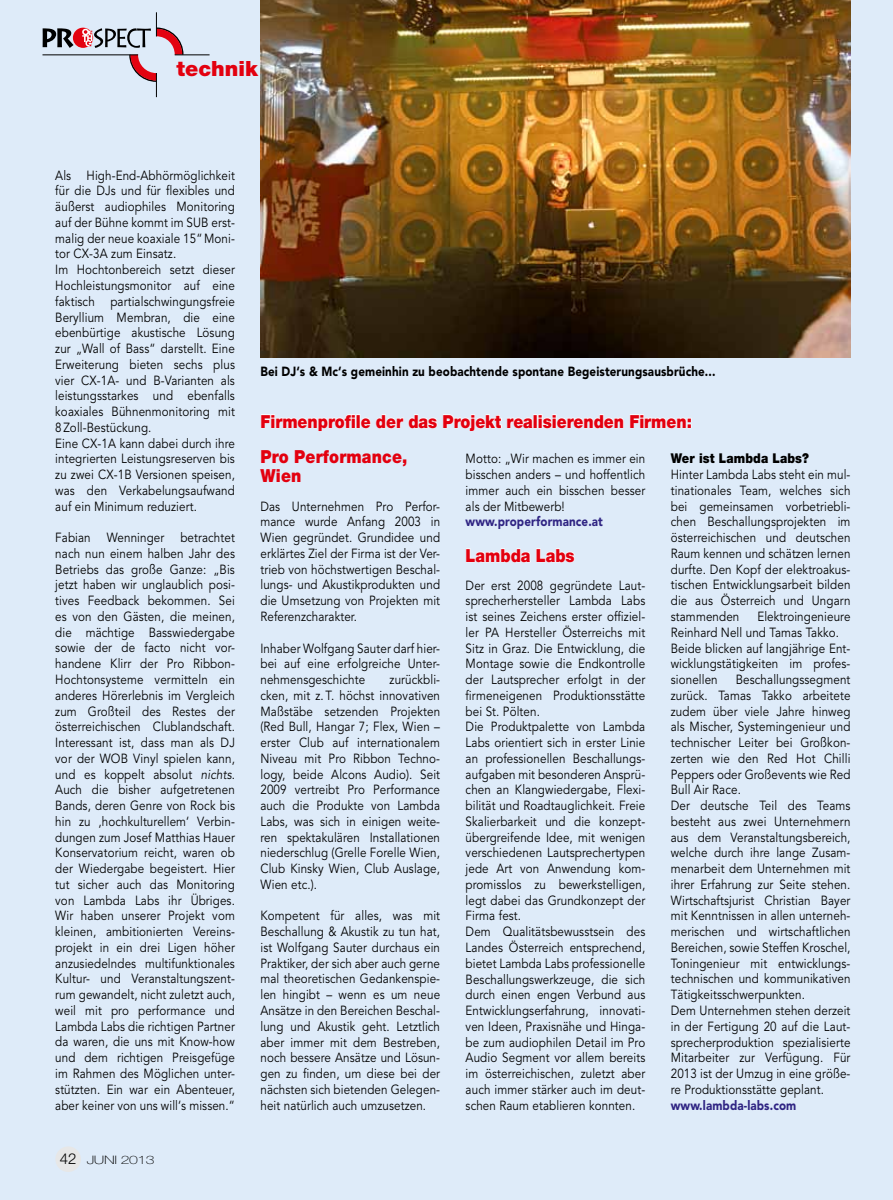
<style>
.page{position:relative;width:893px;height:1200px;background:#fff}
.page>*{position:absolute;margin:0;border:0;box-sizing:border-box;transform-origin:0 0}
.t1{font:900 21px "Helvetica Neue";color:#e3000f}
.t2{font:900 18px/35.1px "Helvetica Neue";color:#e3000f;scale:.88 1}
.t3{font:900 13.5px "Helvetica Neue";letter-spacing:.01em;color:#000;scale:.88 1}
.t4{font:13.2px/15.8px "Avenir";letter-spacing:.01em;color:#000;text-align:justify;scale:.88 1}
.t5{font:900 13.2px "Avenir";letter-spacing:.01em;color:#000;scale:.88 1}
.t6{font:900 13.2px "Avenir";letter-spacing:.01em;color:#2f2483;scale:.88 1}
.t7{font:100 11.7px "Helvetica Neue";letter-spacing:-.025em;color:#000;scale:1.35 1}
.s1{font-style:italic}
.s2{font-weight:300;font-size:15px}
</style>
<div class="page">
<div style="left:0;top:0;width:893px;height:1199px;background:#deebf9"></div>
<div style="left:55px;top:1146px;width:26px;height:25px;background:#e7e7e7;border-radius:50%"></div>
<hr style="left:175px;top:54px;width:35px;height:1px;background:#000">
<svg style="left:43px;top:13px;width:143px;height:84px"></svg>
<img style="left:260px;top:0;width:590px;height:357px">
<svg style="left:261px;top:414px;width:430px;height:17px"></svg>
<svg style="left:466px;top:548px;width:109px;height:14px"></svg>
<h1 class="t1" style="left:177px;top:56px;width:83px">technik</h1>
<p class="t4" style="left:55px;top:167px;width:206px;text-align:left">Als High-End-Abhörmöglichkeit für die DJs und für flexibles und äußerst audiophiles Monitoring auf der Bühne kommt im SUB erst&shy;malig der neue koaxiale 15“Moni&shy;tor CX-3A zum Einsatz.<br>Im Hochtonbereich setzt dieser<br>Hochleistungsmonitor auf eine faktisch partialschwingungsfreie<br>Beryllium Membran, die eine ebenbürtige akustische Lösung zur „Wall of Bass“ darstellt. Eine<br>Erweiterung bieten sechs plus vier CX-1A- und B-Varianten als leistungsstarkes und ebenfalls koaxiales Bühnenmonitoring mit<br>8 Zoll-Bestückung.<br>Eine CX-1A kann dabei durch ihre integrierten Leistungsreserven bis zu zwei CX-1B Versionen speisen, was den Verkabelungsaufwand auf ein Minimum reduziert.</p>
<p class="t4" style="left:55px;top:530px;width:206px">Fabian Wenninger betrachtet nach nun einem halben Jahr des Betriebs das große Ganze: „Bis jetzt haben wir unglaublich posi&shy;tives Feedback bekommen. Sei es von den Gästen, die meinen, die mächtige Basswiedergabe sowie der de facto nicht vor&shy;handene Klirr der Pro Ribbon-Hochtonsysteme vermitteln ein anderes Hörerlebnis im Vergleich zum Großteil des Restes der österreichischen Clublandschaft.<br>Interessant ist, dass man als DJ vor der WOB Vinyl spielen kann, und es koppelt absolut <span class="s1">nichts</span>.<br>Auch die bisher aufgetretenen Bands, deren Genre von Rock bis hin zu ,hochkulturellem‘ Verbin&shy;dungen zum Josef Matthias Hauer Konservatorium reicht, waren ob der Wiedergabe begeistert. Hier tut sicher auch das Monitoring von Lambda Labs ihr Übriges.<br>Wir haben unserer Projekt vom kleinen, ambitionierten Vereins&shy;projekt in ein drei Ligen höher anzusiedelndes multifunktionales Kultur- und Veranstaltungszent&shy;rum gewandelt, nicht zuletzt auch, weil mit pro performance und Lambda Labs die richtigen Partner da waren, die uns mit Know-how und dem richtigen Preisgefüge im Rahmen des Möglichen unter&shy;stützten. Ein war ein Abenteuer, aber keiner von uns will‘s missen.“</p>
<p class="t7" style="left:60px;top:1152px;width:72px"><span class="s2">42</span> Juni 2013</p>
<p class="t5" style="left:260px;top:363px;width:519px">Bei DJ‘s &amp; Mc‘s gemeinhin zu beobachtende spontane Begeisterungsausbrüche...</p>
<h2 class="t2" style="left:260px;top:403px;width:492px">Firmenprofile der das Projekt realisierenden Firmen:<br>Pro Performance,</h2>
<h2 class="t2" style="left:260px;top:458px;width:48px">Wien</h2>
<p class="t4" style="left:260px;top:498px;width:206px">Das Unternehmen Pro Perfor&shy;mance wurde Anfang 2003 in Wien gegründet. Grundidee und erklärtes Ziel der Firma ist der Ver&shy;trieb von höchstwertigen Beschal&shy;lungs- und Akustikprodukten und die Umsetzung von Projekten mit Referenzcharakter.</p>
<p class="t4" style="left:260px;top:640px;width:206px">Inhaber Wolfgang Sauter darf hier&shy;bei auf eine erfolgreiche Unter&shy;nehmensgeschichte</p>
<p class="t4" style="left:466px;top:451px;width:206px">Motto: „Wir machen es immer ein bisschen anders – und hoffentlich immer auch ein bisschen besser als der Mitbewerb!</p>
<p class="t6" style="left:466px;top:513px;width:158px">www.properformance.at</p>
<h2 class="t2" style="left:466px;top:537px;width:125px">Lambda Labs</h2>
<p class="t4" style="left:466px;top:577px;width:206px;text-align:left">Der erst 2008 gegründete Laut&shy;sprecherhersteller Lambda Labs ist seines Zeichens erster offiziel&shy;ler PA Hersteller Österreichs mit<br>Sitz in Graz. Die Entwicklung, die<br>Montage sowie die Endkontrolle der Lautsprecher erfolgt in der firmeneigenen Produktionsstätte bei St. Pölten.<br>Die Produktpalette von Lambda<br>Labs orientiert sich in erster Linie an professionellen Beschallungs&shy;aufgaben mit besonderen Ansprü&shy;chen an Klangwiedergabe, Flexi&shy;bilität und Roadtauglichkeit. Freie<br>Skalierbarkeit und die konzept&shy;übergreifende Idee, mit wenigen verschiedenen Lautsprechertypen jede Art von Anwendung kom&shy;promisslos zu bewerkstelligen, legt dabei das Grundkonzept der<br>Firma fest.<br>Dem Qualitätsbewusstsein des<br>Landes Österreich entsprechend, bietet Lambda Labs professionelle<br>Beschallungswerkzeuge, die sich durch einen engen Verbund aus<br>Entwicklungserfahrung, innovati&shy;ven Ideen, Praxisnähe und Hinga&shy;be zum audiophilen Detail im Pro<br>Audio Segment vor allem bereits im österreichischen, zuletzt aber auch immer stärker auch im deut&shy;schen Raum etablieren konnten.</p>
<p class="t3" style="left:671px;top:450px;width:159px">Wer ist Lambda Labs?</p>
<p class="t4" style="left:671px;top:467px;width:206px">Hinter Lambda Labs steht ein mul&shy;tinationales Team, welches sich bei gemeinsamen vorbetriebli&shy;chen Beschallungsprojekten im österreichischen und deutschen Raum kennen und schätzen lernen durfte. Den Kopf der elektroakus&shy;tischen Entwicklungsarbeit bilden die aus Österreich und Ungarn stammenden</p>
<p class="t4" style="left:671px;top:608px;width:206px;text-align:left;text-indent:87px">Elektroingenieure<br>Reinhard Nell und Tamas Takko.<br>Beide blicken auf langjährige Ent&shy;wicklungstätigkeiten im profes&shy;sionellen</p>
<p class="t4" style="left:671px;top:671px;width:206px;text-align:left;text-indent:65px">Beschallungssegment zurück. Tamas Takko arbeitete zudem über viele Jahre hinweg als Mischer, Systemingenieur und technischer Leiter bei Großkon&shy;zerten wie den Red Hot Chilli<br>Peppers oder Großevents wie Red<br>Bull Air Race.<br>Der deutsche Teil des Teams besteht aus zwei Unternehmern aus dem Veranstaltungsbereich, welche durch ihre lange Zusam&shy;menarbeit dem Unternehmen mit ihrer Erfahrung zur Seite stehen.<br>Wirtschaftsjurist Christian Bayer mit Kenntnissen in allen unterneh&shy;merischen und wirtschaftlichen<br>Bereichen, sowie Steffen Kroschel,<br>Toningenieur mit entwicklungs&shy;technischen und kommunikativen<br>Tätigkeitsschwerpunkten.<br>Dem Unternehmen stehen derzeit in der Fertigung 20 auf die Laut&shy;sprecherproduktion spezialisierte<br>Mitarbeiter zur Verfügung. Für<br>2013 ist der Umzug in eine größe&shy;re Produktionsstätte geplant.</p>
<p class="t6" style="left:671px;top:1096px;width:144px">www.lambda-labs.com</p>
<p class="t4" style="left:260px;top:671px;width:206px;text-indent:129px">zurückbli&shy;cken, mit z. T. höchst innovativen Maßstäbe setzenden Projekten (Red Bull, Hangar 7; Flex, Wien – erster Club auf internationalem Niveau mit Pro Ribbon Techno&shy;logy, beide Alcons Audio). Seit 2009 vertreibt Pro Performance auch die Produkte von Lambda Labs, was sich in einigen weite&shy;ren spektakulären Installationen niederschlug (Grelle Forelle Wien, Club Kinsky Wien, Club Auslage, Wien etc.).</p>
<p class="t4" style="left:260px;top:908px;width:206px">Kompetent für alles, was mit Beschallung &amp; Akustik zu tun hat, ist Wolfgang Sauter durchaus ein Praktiker, der sich aber auch gerne mal theoretischen Gedankenspie&shy;len hingibt – wenn es um neue Ansätze in den Bereichen Beschal&shy;lung und Akustik geht. Letztlich aber immer mit dem Bestreben, noch bessere Ansätze und Lösun&shy;gen zu finden, um diese bei der nächsten sich bietenden Gelegen&shy;heit natürlich auch umzusetzen.</p>
</div>
